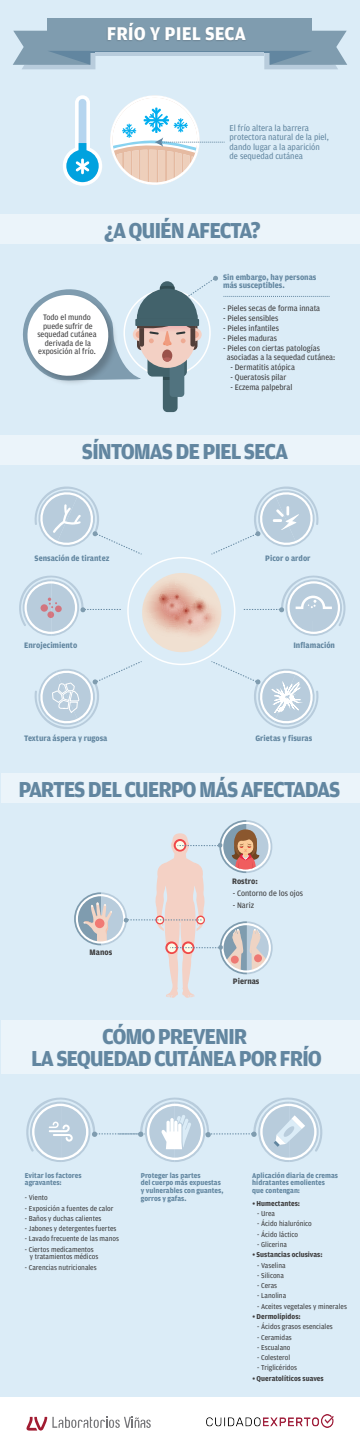
<style>
.page{position:relative;width:360px;height:1445px;background:#fff}
.page>*{position:absolute;margin:0;border:0;box-sizing:border-box;transform-origin:0 0}
.t1{font:700 23px/22.4px "Amplitude";letter-spacing:-.055em;color:#6286a0;text-align:center;scale:.95 1}
.t2{font:700 19.6px "Amplitude";color:#fff;scale:.95 1}
.t3{font:8.95px/9.5px "Amplitude";color:#6286a0;scale:.95 1}
.t4{font:8.4px/8.5px "Amplitude";color:#3e3e3f;text-align:center;scale:.95 1}
.t5{font:700 8.4px/8.5px "Amplitude";color:#6286a0;scale:.95 1}
.t6{font:700 8.4px "Amplitude";color:#3e3e3f;scale:.95 1}
.t7{font:7.5px/7.6px "Amplitude";color:#3e3e3f;scale:.95 1}
.t8{font:700 7.5px/7.6px "Amplitude";color:#6286a0;scale:.95 1}
.t9{font:700 7.5px "Amplitude";color:#3e3e3f;scale:.95 1}
</style>
<div class="page">
<div style="left:0;top:0;width:360px;height:1397px;background:#dbecf7"></div>
<div style="left:47px;top:18px;width:265px;height:33px;background:#7f9caf"></div>
<svg style="left:13px;top:31px;width:82px;height:38px"></svg>
<svg style="left:264px;top:31px;width:83px;height:38px"></svg>
<hr style="left:90px;top:51px;width:180px;height:1px;background:#6286a0">
<img style="left:89px;top:23px;width:175px;height:41px">
<div style="left:0;top:215px;width:360px;height:29px;background:#ebf4fa"></div>
<div style="left:0;top:436px;width:360px;height:29px;background:#ebf4fa"></div>
<div style="left:1px;top:1020px;width:359px;height:54px;background:#ebf4fa"></div>
<div style="left:127px;top:557px;width:108px;height:108px;border:2px solid #fff;border-radius:50%"></div>
<svg style="left:26px;top:1417px;width:125px;height:14px"></svg>
<img style="left:207px;top:1414px;width:127px;height:13px">
<svg style="left:110px;top:96px;width:115px;height:89px"></svg>
<svg style="left:23px;top:276px;width:307px;height:136px"></svg>
<div style="left:142px;top:573px;width:79px;height:79px;background:#f0e0d1;border-radius:50%"></div>
<svg style="left:142px;top:577px;width:79px;height:64px"></svg>
<svg style="left:34px;top:486px;width:108px;height:69px"></svg>
<svg style="left:19px;top:575px;width:102px;height:61px"></svg>
<svg style="left:211px;top:486px;width:108px;height:69px"></svg>
<svg style="left:243px;top:575px;width:103px;height:61px"></svg>
<svg style="left:34px;top:661px;width:108px;height:68px"></svg>
<svg style="left:211px;top:661px;width:108px;height:68px"></svg>
<div style="left:1px;top:774px;width:359px;height:29px;background:#ebf4fa"></div>
<svg style="left:74px;top:820px;width:199px;height:178px"></svg>
<svg style="left:26px;top:1097px;width:297px;height:65px"></svg>
<svg style="left:63px;top:95px;width:39px;height:91px"></svg>
<h2 class="t2" style="left:107px;top:22px;width:148px">FRÍO Y PIEL SECA</h2>
<p class="t3" style="left:230px;top:123px;width:106px">El frío altera la barrera protectora natural de la piel, dando lugar a la aparición de sequedad cutánea</p>
<h1 class="t1" style="left:104px;top:219px;width:166px">¿A QUIÉN AFECTA?</h1>
<p class="t4" style="left:37px;top:314px;width:64px">Todo el mundo puede sufrir de sequedad cutánea derivada de la exposición al frío.</p>
<p class="t5" style="left:223px;top:273px;width:100px">Sin embargo, hay personas más susceptibles.</p>
<p class="t4" style="left:223px;top:304px;width:104px">- Pieles secas de forma innata</p>
<p class="t4" style="left:223px;top:314px;width:60px">- Pieles sensibles</p>
<p class="t4" style="left:223px;top:324px;width:60px">- Pieles infantiles</p>
<p class="t4" style="left:223px;top:334px;width:58px">- Pieles maduras</p>
<p class="t4" style="left:227px;top:344px;width:116px;line-height:9px;text-align:left;text-indent:-4px">- Pieles con ciertas patologías asociadas a la sequedad cutánea:</p>
<p class="t4" style="left:230px;top:363px;width:69px">- Dermatitis atópica</p>
<p class="t4" style="left:230px;top:373px;width:61px">- Queratosis pilar</p>
<p class="t4" style="left:230px;top:383px;width:67px">- Eczema palpebral</p>
<h1 class="t1" style="left:82px;top:440px;width:219px">SÍNTOMAS DE PIEL SECA</h1>
<p class="t5" style="left:35px;top:554px;width:80px">Sensación de tirantez</p>
<p class="t5" style="left:265px;top:554px;width:49px">Picor o ardor</p>
<p class="t5" style="left:24px;top:641px;width:57px">Enrojecimiento</p>
<p class="t5" style="left:293px;top:641px;width:45px">Inflamación</p>
<p class="t5" style="left:24px;top:734px;width:89px">Textura áspera y rugosa</p>
<p class="t5" style="left:256px;top:734px;width:61px">Grietas y fisuras</p>
<h1 class="t1" style="left:18px;top:778px;width:341px">PARTES DEL CUERPO MÁS AFECTADAS</h1>
<p class="t6" style="left:232px;top:877px;width:28px">Rostro:</p>
<p class="t6" style="left:90px;top:947px;width:25px">Manos</p>
<p class="t4" style="left:233px;top:889px;width:76px">- Contorno de los ojos</p>
<p class="t4" style="left:233px;top:901px;width:24px">- Nariz</p>
<p class="t6" style="left:233px;top:977px;width:30px">Piernas</p>
<h1 class="t1" style="left:31px;top:1025px;width:308px">CÓMO PREVENIR<br>LA SEQUEDAD CUTÁNEA POR FRÍO</h1>
<p class="t8" style="left:25px;top:1172px;width:61px">Evitar los factores agravantes:</p>
<p class="t7" style="left:25px;top:1194px;width:25px">- Viento</p>
<p class="t7" style="left:25px;top:1204px;width:95px">- Exposición a fuentes de calor</p>
<p class="t7" style="left:25px;top:1215px;width:82px">- Baños y duchas calientes</p>
<p class="t7" style="left:25px;top:1225px;width:98px">- Jabones y detergentes fuertes</p>
<p class="t7" style="left:25px;top:1235px;width:101px">- Lavado frecuente de las manos</p>
<p class="t7" style="left:30px;top:1246px;width:74px;text-indent:-5px">- Ciertos medicamentos y tratamientos médicos</p>
<p class="t7" style="left:25px;top:1263px;width:77px">- Carencias nutricionales</p>
<p class="t8" style="left:141px;top:1172px;width:89px">Proteger las partes<br>del cuerpo más expuestas y vulnerables con guantes, gorros y gafas.</p>
<p class="t8" style="left:252px;top:1172px;width:92px">Aplicación diaria de cremas hidratantes emolientes que contengan:</p>
<p class="t9" style="left:252px;top:1199px;width:52px">• Humectantes:</p>
<p class="t7" style="left:257px;top:1210px;width:20px">- Urea</p>
<p class="t7" style="left:257px;top:1220px;width:59px">- Ácido hialurónico</p>
<p class="t7" style="left:257px;top:1230px;width:45px">- Ácido láctico</p>
<p class="t7" style="left:257px;top:1241px;width:33px">- Glicerina</p>
<p class="t9" style="left:252px;top:1251px;width:75px">• Sustancias oclusivas:</p>
<p class="t7" style="left:257px;top:1261px;width:31px">- Vaselina</p>
<p class="t7" style="left:257px;top:1272px;width:30px">- Silicona</p>
<p class="t7" style="left:257px;top:1282px;width:22px">- Ceras</p>
<p class="t7" style="left:257px;top:1292px;width:32px">- Lanolina</p>
<p class="t7" style="left:257px;top:1302px;width:96px">- Aceites vegetales y minerales</p>
<p class="t9" style="left:252px;top:1312px;width:52px">• Dermolípidos:</p>
<p class="t7" style="left:257px;top:1323px;width:81px">- Ácidos grasos esenciales</p>
<p class="t7" style="left:257px;top:1333px;width:38px">- Ceramidas</p>
<p class="t7" style="left:257px;top:1344px;width:37px">- Escualano</p>
<p class="t7" style="left:257px;top:1354px;width:36px">- Colesterol</p>
<p class="t7" style="left:257px;top:1364px;width:43px">- Triglicéridos</p>
<p class="t9" style="left:252px;top:1374px;width:77px">• Queratolíticos suaves</p>
</div>
